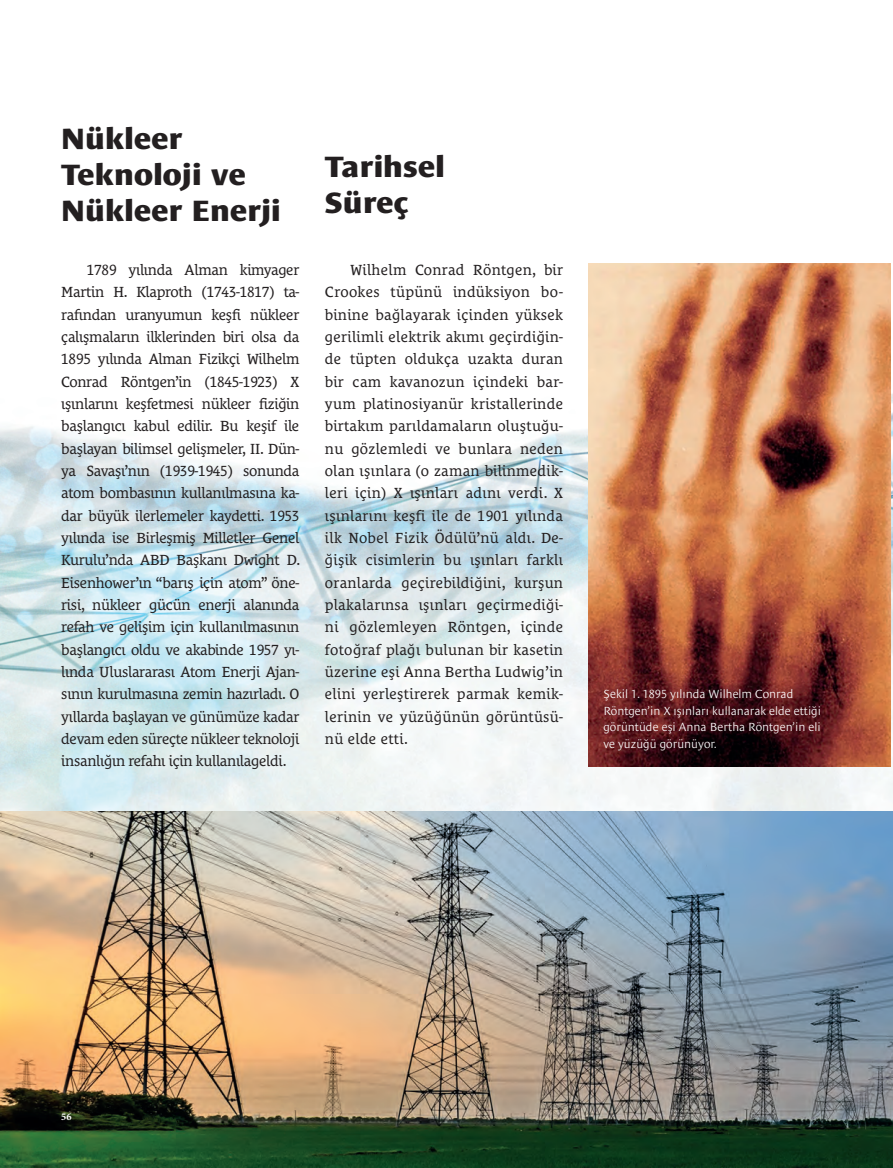
<style>
.page{position:relative;width:893px;height:1168px;background:#fff}
.page>*{position:absolute;margin:0;border:0;box-sizing:border-box;transform-origin:0 0}
.t1{font:700 expanded 30px/36px "Le Monde Sans Pro";letter-spacing:.01em;color:#231f20}
.t2{font:15px/22.4px "Le Monde Courrier Pro";letter-spacing:-.01em;color:#231f20;text-align:justify}
.t3{font:300 12px/16.5px "Le Monde Sans Pro";color:#fff}
.t4{font:700 10.35px "Minion Pro";color:#fff}
</style>
<div class="page">
<img style="left:0;top:263px;width:893px;height:548px">
<img style="left:0;top:811px;width:893px;height:356px">
<img style="left:588px;top:263px;width:302px;height:503px">
<h1 class="t1" style="left:61px;top:118px;width:221px">Nükleer<br>Teknoloji ve<br>Nükleer Enerji</h1>
<p class="t2" style="left:61px;top:257px;width:240px;text-indent:26px">1789 yılında Alman kimyager Martin H. Klaproth (1743-1817) ta&shy;rafından uranyumun keşfi nükleer çalışmaların ilklerinden biri olsa da 1895 yılında Alman Fizikçi Wilhelm Conrad Röntgen’in (1845-1923) X ışınlarını keşfetmesi nükleer fiziğin başlangıcı kabul edilir. Bu keşif ile başlayan bilimsel gelişmeler, II. Dün&shy;ya Savaşı’nın (1939-1945) sonunda atom bombasının kullanılmasına ka&shy;dar büyük ilerlemeler kaydetti. 1953 yılında ise Birleşmiş Milletler Genel Kurulu’nda ABD Başkanı Dwight D.<br>Eisenhower’ın “barış için atom” öne&shy;risi, nükleer gücün enerji alanında refah ve gelişim için kullanılmasının başlangıcı oldu ve akabinde 1957 yı&shy;lında Uluslararası Atom Enerji Ajan&shy;sının kurulmasına zemin hazırladı. O yıllarda başlayan ve günümüze kadar devam eden süreçte nükleer teknoloji insanlığın refahı için kullanılageldi.</p>
<h1 class="t1" style="left:325px;top:146px;width:121px">Tarihsel<br>Süreç</h1>
<p class="t2" style="left:325px;top:257px;width:240px;text-indent:26px">Wilhelm Conrad Röntgen, bir Crookes tüpünü indüksiyon bo&shy;binine bağlayarak içinden yüksek gerilimli elektrik akımı geçirdiğin&shy;de tüpten oldukça uzakta duran bir cam kavanozun içindeki bar&shy;yum platinosiyanür kristallerinde birtakım parıldamaların oluştuğu&shy;nu gözlemledi ve bunlara neden olan ışınlara (o zaman bilinmedik&shy;leri için) X ışınları adını verdi. X ışınlarını keşfi ile de 1901 yılında ilk Nobel Fizik Ödülü’nü aldı. De&shy;ğişik cisimlerin bu ışınları farklı oranlarda geçirebildiğini, kurşun plakalarınsa ışınları geçirmediği&shy;ni gözlemleyen Röntgen, içinde fotoğraf plağı bulunan bir kasetin üzerine eşi Anna Bertha Ludwig’in elini yerleştirerek parmak kemik&shy;lerinin ve yüzüğünün görüntüsü&shy;nü elde etti.</p>
<p class="t3" style="left:603px;top:684px;width:219px">Şekil 1. 1895 yılında Wilhelm Conrad Röntgen’in X ışınları kullanarak elde ettiği görüntüde eşi Anna Bertha Röntgen’in eli ve yüzüğü görünüyor.</p>
<p class="t4" style="left:61px;top:1108px;width:12px">56</p>
</div>
